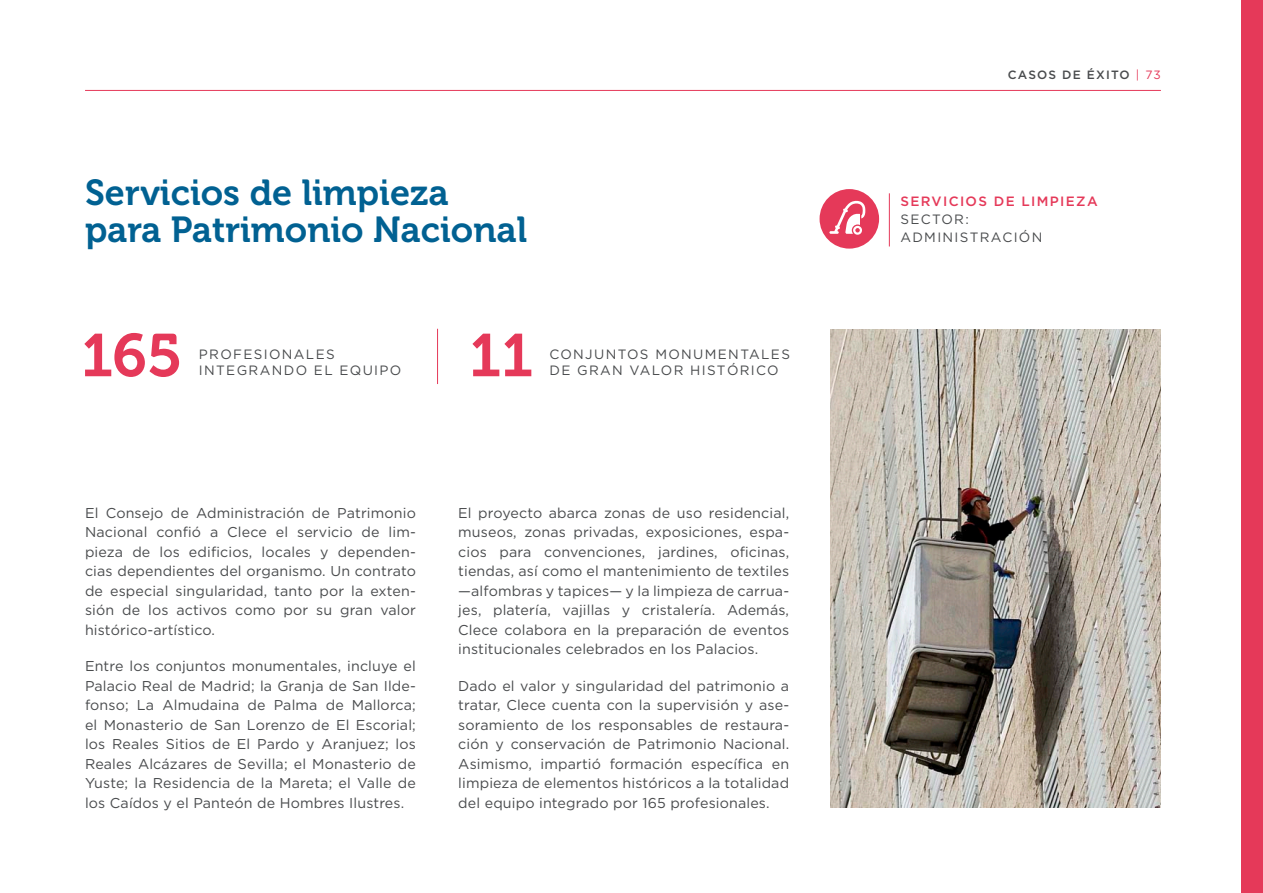
<style>
.page{position:relative;width:1263px;height:893px;background:#fff}
.page>*{position:absolute;margin:0;border:0;box-sizing:border-box;transform-origin:0 0}
.Entradilla_Seccion{font:60px "Museo 700";color:#e53959}
.M15_Casos_titulo{font:36px/37.5px "Museo 700";color:#016192}
.M15_seguido{font:14.25px/19.5px "Gotham";letter-spacing:.01em;color:#494b4d;text-align:justify}
.Entradilla_Seccion-2{font:13.5px/16.5px "Gotham";letter-spacing:.1em;color:#494b4d}
.Entradilla_Seccion-3{font:500 13.5px "Gotham";letter-spacing:.1em;color:#e53959}
.t1{font:500 12px "Gotham";letter-spacing:.1em;color:#494b4d}
.s1{font-weight:400;color:#e53959}
</style>
<div class="page">
<img style="left:830px;top:330px;width:331px;height:478px">
<div style="left:1242px;top:0;width:21px;height:893px;background:#e53959"></div>
<hr style="left:437px;top:329px;width:1px;height:55px;background:#e53959">
<hr style="left:889px;top:193px;width:1px;height:53px;background:#e53959">
<div style="left:819px;top:189px;width:60px;height:60px;background:#e53959;border-radius:50%"></div>
<svg style="left:829px;top:200px;width:37px;height:35px"></svg>
<hr style="left:85px;top:90px;width:1076px;height:1px;background:#e53959">
<p class="M15_Casos_titulo" style="left:85px;top:174px;width:444px">Servicios de limpieza para Patrimonio Nacional</p>
<p class="Entradilla_Seccion" style="left:81px;top:322px;width:103px">165</p>
<p class="Entradilla_Seccion" style="left:469px;top:322px;width:65px">11</p>
<p class="Entradilla_Seccion-2" style="left:199px;top:345px;width:204px">PROFESIONALES<br>INTEGRANDO EL EQUIPO</p>
<p class="Entradilla_Seccion-2" style="left:549px;top:345px;width:242px">CONJUNTOS MONUMENTALES</p>
<p class="Entradilla_Seccion-2" style="left:549px;top:362px;width:231px">DE GRAN VALOR HISTÓRICO</p>
<p class="M15_seguido" style="left:85px;top:503px;width:332px">El Consejo de Administración de Patrimonio Nacional confió a Clece el servicio de lim&shy;pieza de los edificios, locales y dependen&shy;cias dependientes del organismo. Un contrato de especial singularidad, tanto por la exten&shy;sión de los activos como por su gran valor histórico-artístico.</p>
<p class="M15_seguido" style="left:85px;top:656px;width:332px">Entre los conjuntos monumentales, incluye el Palacio Real de Madrid; la Granja de San Ilde&shy;fonso; La Almudaina de Palma de Mallorca; el Monasterio de San Lorenzo de El Escorial; los Reales Sitios de El Pardo y Aranjuez; los Reales Alcázares de Sevilla; el Monasterio de Yuste; la Residencia de la Mareta; el Valle de los Caídos y el Panteón de Hombres Ilustres.</p>
<p class="M15_seguido" style="left:458px;top:503px;width:332px">El proyecto abarca zonas de uso residencial, museos, zonas privadas, exposiciones, espa&shy;cios para convenciones, jardines, oficinas, tiendas, así como el mantenimiento de textiles —alfombras y tapices— y la limpieza de carrua&shy;jes, platería, vajillas y cristalería. Además, Clece colabora en la preparación de eventos institucionales celebrados en los Palacios.</p>
<p class="M15_seguido" style="left:458px;top:676px;width:332px">Dado el valor y singularidad del patrimonio a tratar, Clece cuenta con la supervisión y ase&shy;soramiento de los responsables de restaura&shy;ción y conservación de Patrimonio Nacional.<br>Asimismo, impartió formación específica en limpieza de elementos históricos a la totalidad del equipo integrado por 165 profesionales.</p>
<p class="t1" style="left:1008px;top:68px;width:155px">CASOS DE ÉXITO <span class="s1">| 73</span></p>
<p class="Entradilla_Seccion-3" style="left:900px;top:194px;width:199px">SERVICIOS DE LIMPIEZA</p>
<p class="Entradilla_Seccion-2" style="left:900px;top:211px;width:70px">SECTOR:</p>
<p class="Entradilla_Seccion-2" style="left:900px;top:229px;width:144px">ADMINISTRACIÓN</p>
</div>
